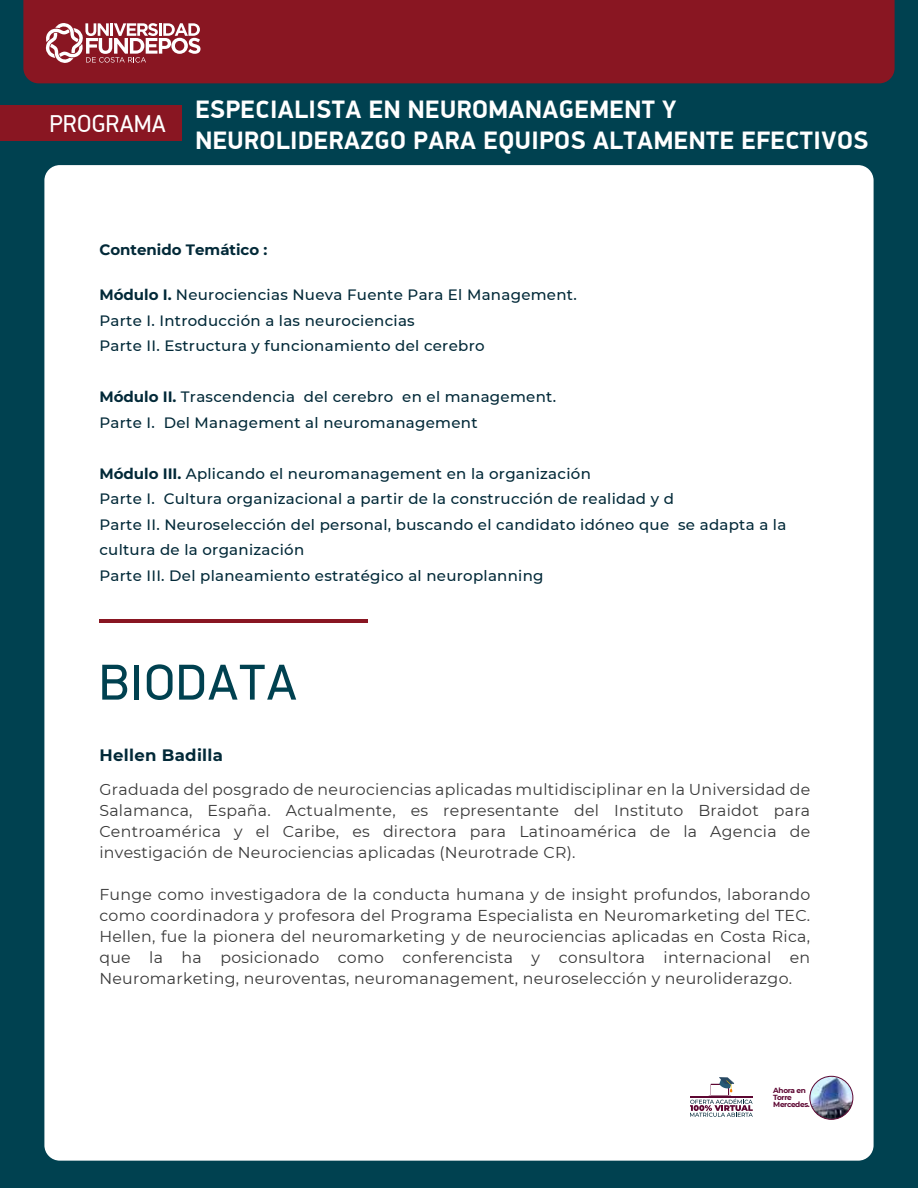
<style>
.page{position:relative;width:918px;height:1188px;background:#004150}
.page>*{position:absolute;margin:0;border:0;box-sizing:border-box;transform-origin:0 0}
.t1{font:50.7px "PF Din Display Pro";letter-spacing:.02em;color:#004150}
.t2{font:700 25.35px/30.5px "PF Din Display Pro";letter-spacing:.02em;color:#fff}
.t3{font:24.45px "PF Din Display Pro";letter-spacing:.02em;color:#fff;scale:.95 1}
.t4{font:700 16.5px "Montserrat";letter-spacing:.02em;color:#022938}
.t5{font:15.75px/21px "Montserrat";letter-spacing:.02em;color:#383838;text-align:justify}
.t6{font:500 15px/25.5px "Montserrat";letter-spacing:.02em;color:#022938}
.t7{font:700 15px "Montserrat";color:#022938}
.t8{font:700 7.35px/7.4px "Montserrat";letter-spacing:-.05em;color:#5d0732}
.s1{font-weight:700}
</style>
<div class="page">
<div style="left:44px;top:165px;width:830px;height:996px;background:#fff;border-radius:15px"></div>
<hr style="left:99px;top:619px;width:269px;height:4px;background:#891622">
<svg style="left:690px;top:1077px;width:63px;height:40px"></svg>
<img style="left:810px;top:1077px;width:43px;height:42px">
<div style="left:810px;top:1076px;width:43px;height:44px;border:1px solid #5d0732;border-radius:50%"></div>
<div style="left:23px;top:0;width:872px;height:83px;background:#891622"></div>
<svg style="left:45px;top:23px;width:156px;height:40px;background:#b7727a"></svg>
<div style="left:0;top:106px;width:182px;height:35px;background:#891622"></div>
<h3 class="t3" style="left:50px;top:109px;width:124px">PROGRAMA</h3>
<h2 class="t2" style="left:195px;top:95px;width:675px">ESPECIALISTA EN NEUROMANAGEMENT Y<br>NEUROLIDERAZGO PARA EQUIPOS ALTAMENTE EFECTIVOS</h2>
<p class="t7" style="left:99px;top:239px;width:170px">Contenido Temático :</p>
<p class="t6" style="left:99px;top:281px;width:479px"><span class="s1">Módulo I.</span> Neurociencias Nueva Fuente Para El Management.<br>Parte I. Introducción a las neurociencias<br>Parte II. Estructura y funcionamiento del cerebro</p>
<p class="t6" style="left:99px;top:383px;width:458px"><span class="s1">Módulo II.</span> Trascendencia del cerebro en el management.<br>Parte I. Del Management al neuromanagement</p>
<p class="t6" style="left:99px;top:460px;width:689px"><span class="s1">Módulo III.</span> Aplicando el neuromanagement en la organización<br>Parte I. Cultura organizacional a partir de la construcción de realidad y d<br>Parte II. Neuroselección del personal, buscando el candidato idóneo que se adapta a la cultura de la organización<br>Parte III. Del planeamiento estratégico al neuroplanning</p>
<h1 class="t1" style="left:99px;top:652px;width:199px">BIODATA</h1>
<p class="t4" style="left:100px;top:743px;width:125px">Hellen Badilla</p>
<p class="t5" style="left:99px;top:778px;width:712px">Graduada del posgrado de neurociencias aplicadas multidisciplinar en la Universidad de Salamanca, España. Actualmente, es representante del Instituto Braidot para Centroamérica y el Caribe, es directora para Latinoamérica de la Agencia de investigación de Neurociencias aplicadas (Neurotrade CR).</p>
<p class="t5" style="left:99px;top:883px;width:712px">Funge como investigadora de la conducta humana y de insight profundos, laborando como coordinadora y profesora del Programa Especialista en Neuromarketing del TEC.<br>Hellen, fue la pionera del neuromarketing y de neurociencias aplicadas en Costa Rica, que la ha posicionado como conferencista y consultora internacional en Neuromarketing, neuroventas, neuromanagement, neuroselección y neuroliderazgo.</p>
<p class="t8" style="left:773px;top:1086px;width:38px">Ahora en<br>Torre<br>Mercedes.</p>
</div>
